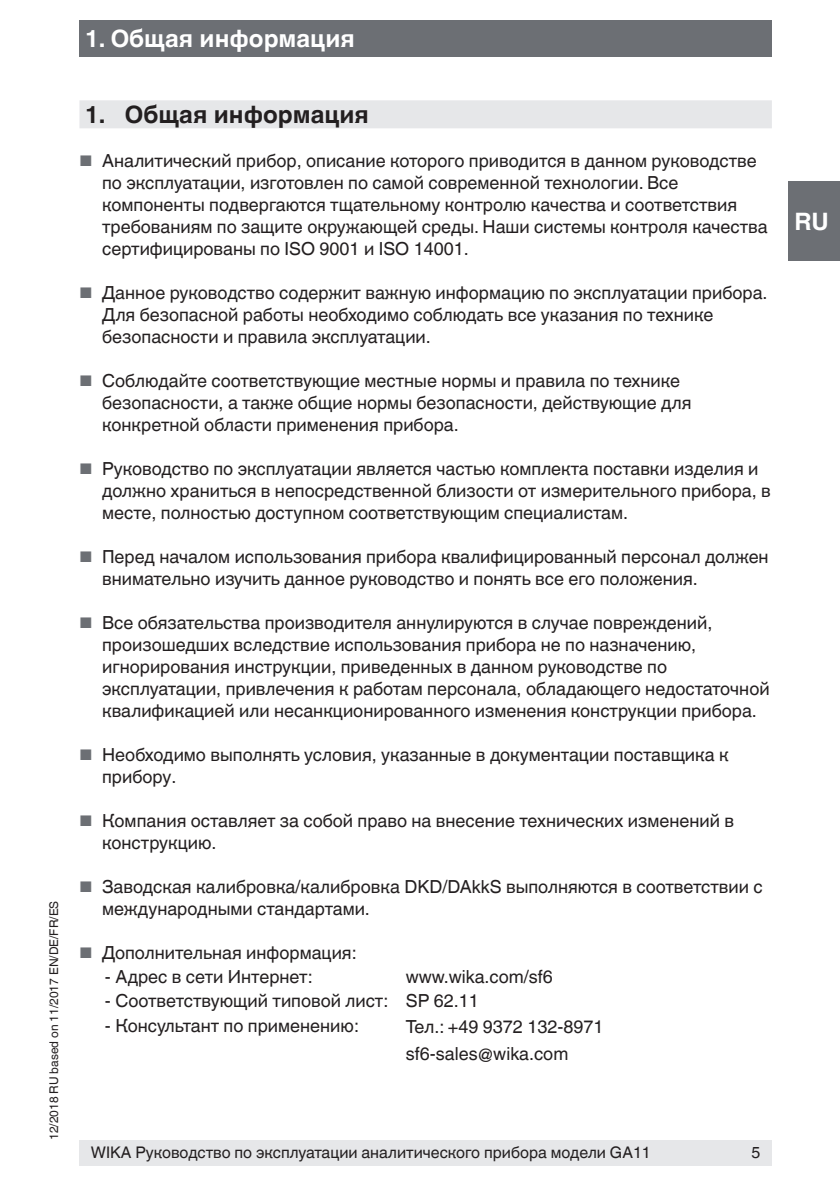
<style>
.page{position:relative;width:840px;height:1191px;background:#fff}
.page>*{position:absolute;margin:0;border:0;box-sizing:border-box;transform-origin:0 0}
.t1{font:700 24px "Helvetica World";color:#fff}
.t2{font:700 24px "Helvetica World";color:#231f20}
.t3{font:18px/22px "Helvetica World";color:#231f20}
.t4{font:16px "Helvetica World";color:#231f20}
.t5{font:12px "Helvetica World";color:#231f20}
.s1{font-size:15.4px;color:#6c6f74}
</style>
<div class="page">
<div style="left:79px;top:1140px;width:692px;height:25px;background:#e6e7e9"></div>
<div style="left:79px;top:20px;width:692px;height:37px;background:#6c6f74"></div>
<div style="left:788px;top:182px;width:51px;height:79px;background:#6c6f74"></div>
<div style="left:79px;top:100px;width:692px;height:28px;background:#e6e7e9"></div>
<p class="t5" style="left:47px;top:1140px;width:241px;rotate:-90deg">12/2018 RU based on 11/2017 EN/DE/FR/ES</p>
<h1 class="t1" style="left:85px;top:25px;width:271px">1. Общая информация</h1>
<h1 class="t2" style="left:85px;top:100px;width:285px">1. Общая информация</h1>
<p class="t3" style="left:102px;top:149px;width:666px;text-indent:-23px"><span class="s1">■</span> Аналитический прибор, описание которого приводится в данном руководстве по эксплуатации, изготовлен по самой современной технологии. Все компоненты подвергаются тщательному контролю качества и соответствия требованиям по защите окружающей среды. Наши системы контроля качества сертифицированы по ISO 9001 и ISO 14001.</p>
<p class="t3" style="left:102px;top:281px;width:666px;text-indent:-23px"><span class="s1">■</span> Данное руководство содержит важную информацию по эксплуатации прибора.<br>Для безопасной работы необходимо соблюдать все указания по технике безопасности и правила эксплуатации.</p>
<p class="t3" style="left:102px;top:369px;width:590px;text-indent:-23px"><span class="s1">■</span> Соблюдайте соответствующие местные нормы и правила по технике безопасности, а также общие нормы безопасности, действующие для конкретной области применения прибора.</p>
<p class="t3" style="left:102px;top:457px;width:669px;text-indent:-23px"><span class="s1">■</span> Руководство по эксплуатации является частью комплекта поставки изделия и должно храниться в непосредственной близости от измерительного прибора, в месте, полностью доступном соответствующим специалистам.</p>
<p class="t3" style="left:102px;top:545px;width:667px;text-indent:-23px"><span class="s1">■</span> Перед началом использования прибора квалифицированный персонал должен внимательно изучить данное руководство и понять все его положения.</p>
<p class="t3" style="left:102px;top:611px;width:668px;text-indent:-23px"><span class="s1">■</span> Все обязательства производителя аннулируются в случае повреждений, произошедших вследствие использования прибора не по назначению, игнорирования инструкции, приведенных в данном руководстве по эксплуатации, привлечения к работам персонала, обладающего недостаточной квалификацией или несанкционированного изменения конструкции прибора.</p>
<p class="t3" style="left:102px;top:743px;width:627px;text-indent:-23px"><span class="s1">■</span> Необходимо выполнять условия, указанные в документации поставщика к прибору.</p>
<p class="t3" style="left:102px;top:809px;width:633px;text-indent:-23px"><span class="s1">■</span> Компания оставляет за собой право на внесение технических изменений в конструкцию.</p>
<p class="t3" style="left:102px;top:875px;width:661px;text-indent:-23px"><span class="s1">■</span> Заводская калибровка/калибровка DKD/DAkkS выполняются в соответствии с международными стандартами.</p>
<p class="t3" style="left:79px;top:941px;width:278px"><span class="s1">■</span> Дополнительная информация:</p>
<p class="t3" style="left:105px;top:966px;width:209px">- Адрес в сети Интернет:</p>
<p class="t3" style="left:405px;top:966px;width:148px">www.wika.com/sf6</p>
<p class="t3" style="left:105px;top:990px;width:375px">- Соответствующий типовой лист: SP 62.11</p>
<p class="t3" style="left:105px;top:1015px;width:255px">- Консультант по применению:</p>
<p class="t3" style="left:405px;top:1013px;width:199px;line-height:26.8px">Тел.: +49 9372 132-8971 sf6-sales@wika.com</p>
<p class="t4" style="left:91px;top:1143px;width:561px">WIKA Руководство по эксплуатации аналитического прибора модели GA11</p>
<p class="t4" style="left:751px;top:1143px;width:10px">5</p>
<h1 class="t1" style="left:794px;top:208px;width:36px">RU</h1>
</div>
